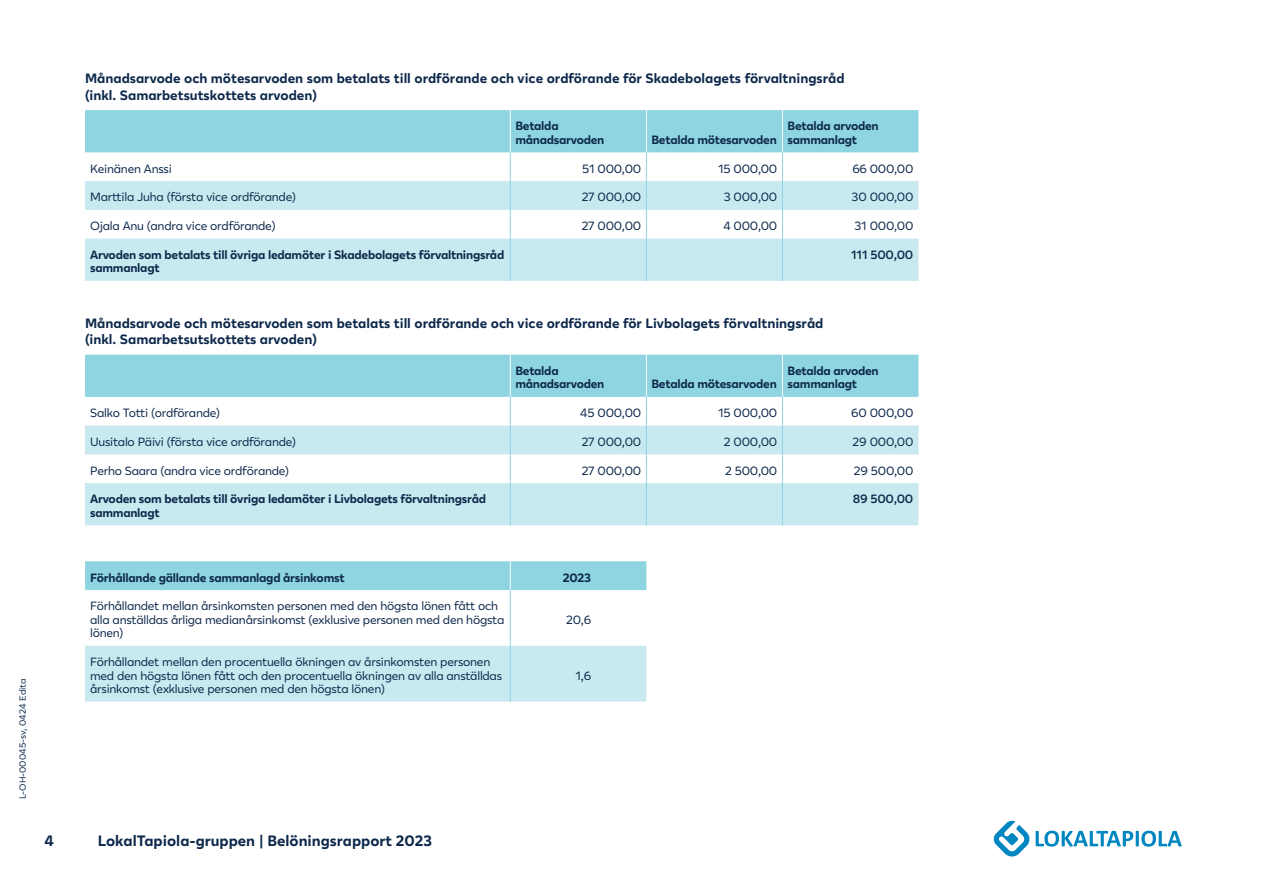
<style>
.page{position:relative;width:1263px;height:893px;background:#fff}
.page>*{position:absolute;margin:0;border:0;box-sizing:border-box;transform-origin:0 0}
.t1{font:700 15px "Lahi Tapiola Sans";color:#0d284b}
.Taulukon_otsikko{font:700 13.5px/16.5px "Lahi Tapiola Sans";color:#0d284b}
.Taulukko_leipis{font:12px/13.5px "Lahi Tapiola Sans";letter-spacing:-.02em;color:#0d284b}
.Taulukko_otsikko{font:700 12px/13.5px "Lahi Tapiola Sans";letter-spacing:-.02em;color:#0d284b}
.Taulukko_leipis-2{font:600 12px "Lahi Tapiola Sans";letter-spacing:-.02em;color:#0d284b}
.t2{font:9px "Lahi Tapiola Sans";color:#0d284b}
</style>
<div class="page">
<svg style="left:1036px;top:831px;width:146px;height:16px"></svg>
<svg style="left:993px;top:820px;width:37px;height:37px"></svg>
<div style="left:85px;top:239px;width:833px;height:42px;background:#c7e9ef"></div>
<svg style="left:85px;top:110px;width:833px;height:129px"></svg>
<hr style="left:510px;top:239px;width:1px;height:42px;background:#8ed5e1">
<hr style="left:646px;top:239px;width:1px;height:42px;background:#8ed5e1">
<hr style="left:782px;top:239px;width:1px;height:42px;background:#8ed5e1">
<div style="left:85px;top:483px;width:833px;height:42px;background:#c7e9ef"></div>
<svg style="left:85px;top:355px;width:833px;height:128px"></svg>
<hr style="left:510px;top:483px;width:1px;height:42px;background:#8ed5e1">
<hr style="left:646px;top:483px;width:1px;height:42px;background:#8ed5e1">
<hr style="left:782px;top:483px;width:1px;height:42px;background:#8ed5e1">
<div style="left:85px;top:646px;width:561px;height:55px;background:#c7e9ef"></div>
<div style="left:85px;top:561px;width:561px;height:29px;background:#8ed5e1"></div>
<hr style="left:510px;top:590px;width:1px;height:56px;background:#8ed5e1">
<hr style="left:510px;top:646px;width:1px;height:55px;background:#8ed5e1">
<p class="Taulukon_otsikko" style="left:85px;top:70px;width:761px">Månadsarvode och mötesarvoden som betalats till ordförande och vice ordförande för Skadebolagets förvaltningsråd (inkl. Samarbetsutskottets arvoden)</p>
<p class="Taulukko_otsikko" style="left:515px;top:119px;width:91px">Betalda månadsarvoden</p>
<p class="Taulukko_otsikko" style="left:787px;top:119px;width:93px">Betalda arvoden sammanlagt</p>
<p class="Taulukko_otsikko" style="left:651px;top:132px;width:127px">Betalda mötesarvoden</p>
<p class="Taulukko_leipis" style="left:90px;top:161px;width:83px">Keinänen Anssi</p>
<p class="Taulukko_leipis" style="left:582px;top:161px;width:61px">51 000,00</p>
<p class="Taulukko_leipis" style="left:718px;top:161px;width:61px">15 000,00</p>
<p class="Taulukko_leipis" style="left:852px;top:161px;width:63px">66 000,00</p>
<p class="Taulukko_leipis" style="left:90px;top:190px;width:207px">Marttila Juha (första vice ordförande)</p>
<p class="Taulukko_leipis" style="left:582px;top:190px;width:61px">27 000,00</p>
<p class="Taulukko_leipis" style="left:724px;top:190px;width:55px">3 000,00</p>
<p class="Taulukko_leipis" style="left:852px;top:190px;width:63px">30 000,00</p>
<p class="Taulukko_leipis" style="left:90px;top:218px;width:187px">Ojala Anu (andra vice ordförande)</p>
<p class="Taulukko_leipis" style="left:582px;top:218px;width:61px">27 000,00</p>
<p class="Taulukko_leipis" style="left:723px;top:218px;width:56px">4 000,00</p>
<p class="Taulukko_leipis" style="left:854px;top:218px;width:60px">31 000,00</p>
<p class="Taulukko_otsikko" style="left:90px;top:247px;width:416px">Arvoden som betalats till övriga ledamöter i Skadebolagets förvaltningsråd sammanlagt</p>
<p class="Taulukko_leipis-2" style="left:851px;top:246px;width:64px">111 500,00</p>
<p class="Taulukon_otsikko" style="left:85px;top:314px;width:740px">Månadsarvode och mötesarvoden som betalats till ordförande och vice ordförande för Livbolagets förvaltningsråd (inkl. Samarbetsutskottets arvoden)</p>
<p class="Taulukko_otsikko" style="left:515px;top:363px;width:91px">Betalda månadsarvoden</p>
<p class="Taulukko_otsikko" style="left:787px;top:363px;width:93px">Betalda arvoden sammanlagt</p>
<p class="Taulukko_otsikko" style="left:651px;top:377px;width:127px">Betalda mötesarvoden</p>
<p class="Taulukko_leipis" style="left:90px;top:405px;width:131px">Salko Totti (ordförande)</p>
<p class="Taulukko_leipis" style="left:580px;top:405px;width:62px">45 000,00</p>
<p class="Taulukko_leipis" style="left:718px;top:405px;width:61px">15 000,00</p>
<p class="Taulukko_leipis" style="left:851px;top:405px;width:64px">60 000,00</p>
<p class="Taulukko_leipis" style="left:90px;top:434px;width:207px">Uusitalo Päivi (första vice ordförande)</p>
<p class="Taulukko_leipis" style="left:582px;top:434px;width:61px">27 000,00</p>
<p class="Taulukko_leipis" style="left:724px;top:434px;width:55px">2 000,00</p>
<p class="Taulukko_leipis" style="left:853px;top:434px;width:62px">29 000,00</p>
<p class="Taulukko_leipis" style="left:90px;top:463px;width:201px">Perho Saara (andra vice ordförande)</p>
<p class="Taulukko_leipis" style="left:582px;top:463px;width:61px">27 000,00</p>
<p class="Taulukko_leipis" style="left:725px;top:463px;width:54px">2 500,00</p>
<p class="Taulukko_leipis" style="left:854px;top:463px;width:61px">29 500,00</p>
<p class="Taulukko_otsikko" style="left:90px;top:492px;width:397px">Arvoden som betalats till övriga ledamöter i Livbolagets förvaltningsråd sammanlagt</p>
<p class="Taulukko_leipis-2" style="left:853px;top:490px;width:62px">89 500,00</p>
<p class="t2" style="left:16px;top:799px;width:123px;rotate:-90deg">L-OH-00045-sv, 0424 Edita</p>
<p class="Taulukko_otsikko" style="left:90px;top:570px;width:256px">Förhållande gällande sammanlagd årsinkomst</p>
<p class="Taulukko_otsikko" style="left:563px;top:570px;width:30px">2023</p>
<p class="Taulukko_leipis" style="left:90px;top:599px;width:416px">Förhållandet mellan årsinkomsten personen med den högsta lönen fått och alla anställdas årliga medianårsinkomst (exklusive personen med den högsta lönen)</p>
<p class="Taulukko_leipis" style="left:566px;top:612px;width:26px">20,6</p>
<p class="Taulukko_leipis" style="left:90px;top:654px;width:413px">Förhållandet mellan den procentuella ökningen av årsinkomsten personen med den högsta lönen fått och den procentuella ökningen av alla anställdas årsinkomst (exklusive personen med den högsta lönen)</p>
<p class="t1" style="left:45px;top:830px;width:11px">4</p>
<p class="t1" style="left:98px;top:830px;width:336px">LokalTapiola-gruppen | Belöningsrapport 2023</p>
<p class="Taulukko_leipis" style="left:575px;top:668px;width:17px">1,6</p>
</div>
